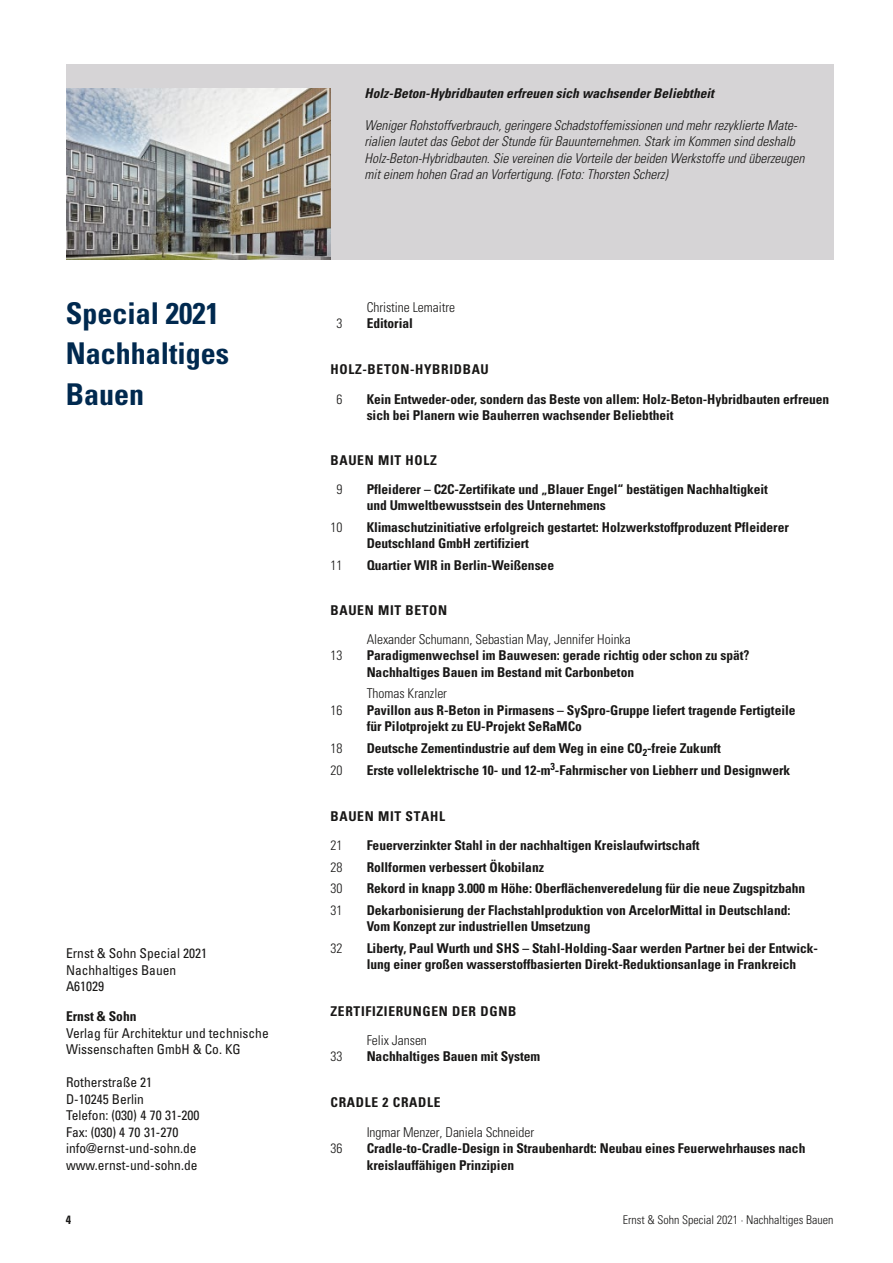
<style>
.page{position:relative;width:893px;height:1263px;background:#fff}
.page>*{position:absolute;margin:0;border:0;box-sizing:border-box;transform-origin:0 0}
.t1{font:700 condensed 30px/40.5px "Univers LT Std";color:#00294f}
.t2{font:700 condensed 13.5px/16.5px "Univers LT Std";letter-spacing:-.005em;color:#181716}
.t3{font:italic 300 condensed 13.5px/16.5px "Univers LT Std";color:#181716}
.t4{font:condensed 13.5px/16.5px "Univers LT Std";color:#181716}
.t5{font:300 condensed 13.5px "Univers LT Std";letter-spacing:-.005em;color:#181716}
.t6{font:700 condensed 13.5px "Univers LT Std";letter-spacing:.05em;color:#181716}
.t7{font:italic 700 condensed 13.5px "Univers LT Std";color:#181716}
.t8{font:300 condensed 12px "Univers LT Std";color:#181716}
.t9{font:700 condensed 12px "Univers LT Std";color:#181716}
</style>
<div class="page">
<div style="left:66px;top:64px;width:767px;height:195px;background:#d6d4d6"></div>
<img style="left:66px;top:88px;width:265px;height:171px">
<h1 class="t1" style="left:66px;top:293px;width:165px">Special 2021<br>Nachhaltiges<br>Bauen</h1>
<p class="t4" style="left:66px;top:945px;width:142px">Ernst &amp; Sohn Special 2021<br>Nachhaltiges Bauen<br>A61029</p>
<p class="t2" style="left:66px;top:1008px;width:72px">Ernst &amp; Sohn</p>
<p class="t4" style="left:66px;top:1024px;width:204px">Verlag für Architektur und technische<br>Wissenschaften GmbH &amp; Co. KG</p>
<p class="t4" style="left:66px;top:1074px;width:135px">Rotherstraße 21<br>D-10245 Berlin<br>Telefon: (030) 4 70 31-200<br>Fax: (030) 4 70 31-270 info@ernst-und-sohn.de www.ernst-und-sohn.de</p>
<p class="t7" style="left:365px;top:85px;width:351px">Holz-Beton-Hybridbauten erfreuen sich wachsender Beliebtheit</p>
<p class="t3" style="left:365px;top:117px;width:441px">Weniger Rohstoffverbrauch, geringere Schadstoffemissionen und mehr rezyklierte Mate&shy;rialien lautet das Gebot der Stunde für Bauunternehmen. Stark im Kommen sind deshalb Holz-Beton-Hybridbauten. Sie vereinen die Vorteile der beiden Werkstoffe und überzeugen mit einem hohen Grad an Vorfertigung. (Foto: Thorsten Scherz)</p>
<p class="t5" style="left:367px;top:299px;width:90px">Christine Lemaitre</p>
<p class="t5" style="left:336px;top:315px;width:7px">3</p>
<p class="t2" style="left:367px;top:315px;width:48px">Editorial</p>
<p class="t6" style="left:331px;top:361px;width:160px">HOLZ-BETON-HYBRIDBAU</p>
<p class="t5" style="left:336px;top:391px;width:7px">6</p>
<p class="t2" style="left:367px;top:390px;width:464px">Kein Entweder-oder, sondern das Beste von allem: Holz-Beton-Hybridbauten erfreuen sich bei Planern wie Bauherren wachsender Beliebtheit</p>
<p class="t6" style="left:331px;top:452px;width:108px">BAUEN MIT HOLZ</p>
<p class="t5" style="left:336px;top:481px;width:7px">9</p>
<p class="t2" style="left:367px;top:481px;width:403px">Pfleiderer – C2C-Zertifikate und „Blauer Engel“ bestätigen Nachhaltigkeit und Umweltbewusstsein des Unternehmens</p>
<p class="t5" style="left:331px;top:519px;width:13px">10</p>
<p class="t2" style="left:367px;top:519px;width:424px">Klimaschutzinitiative erfolgreich gestartet: Holzwerkstoffproduzent Pfleiderer<br>Deutschland GmbH zertifiziert</p>
<p class="t5" style="left:331px;top:557px;width:13px">11</p>
<p class="t2" style="left:367px;top:557px;width:189px">Quartier WIR in Berlin-Weißensee</p>
<p class="t6" style="left:331px;top:602px;width:118px">BAUEN MIT BETON</p>
<p class="t5" style="left:367px;top:631px;width:266px">Alexander Schumann, Sebastian May, Jennifer Hoinka</p>
<p class="t5" style="left:331px;top:647px;width:13px">13</p>
<p class="t2" style="left:367px;top:647px;width:384px">Paradigmenwechsel im Bauwesen: gerade richtig oder schon zu spät?<br>Nachhaltiges Bauen im Bestand mit Carbonbeton</p>
<p class="t5" style="left:367px;top:685px;width:82px">Thomas Kranzler</p>
<p class="t5" style="left:331px;top:702px;width:13px">16</p>
<p class="t2" style="left:367px;top:702px;width:430px">Pavillon aus R-Beton in Pirmasens – SySpro-Gruppe liefert tragende Fertigteile für Pilotprojekt zu EU-Projekt SeRaMCo</p>
<p class="t5" style="left:331px;top:740px;width:13px">18</p>
<p class="t2" style="left:367px;top:740px;width:356px">Deutsche Zementindustrie auf dem Weg in eine CO<sub>2</sub>-freie Zukunft</p>
<p class="t5" style="left:331px;top:762px;width:13px">20</p>
<p class="t2" style="left:367px;top:761px;width:425px">Erste vollelektrische 10- und 12-m<sup>3</sup>-Fahrmischer von Liebherr und Designwerk</p>
<p class="t6" style="left:331px;top:808px;width:116px">BAUEN MIT STAHL</p>
<p class="t5" style="left:331px;top:837px;width:13px">21</p>
<p class="t2" style="left:367px;top:837px;width:334px">Feuerverzinkter Stahl in der nachhaltigen Kreislaufwirtschaft</p>
<p class="t5" style="left:331px;top:859px;width:13px">28</p>
<p class="t2" style="left:367px;top:858px;width:179px">Rollformen verbessert Ökobilanz</p>
<p class="t5" style="left:331px;top:880px;width:13px">30</p>
<p class="t2" style="left:367px;top:880px;width:440px">Rekord in knapp 3.000 m Höhe: Oberflächenveredelung für die neue Zugspitzbahn</p>
<p class="t5" style="left:331px;top:902px;width:13px">31</p>
<p class="t2" style="left:367px;top:902px;width:425px">Dekarbonisierung der Flachstahlproduktion von ArcelorMittal in Deutschland:<br>Vom Konzept zur industriellen Umsetzung</p>
<p class="t5" style="left:331px;top:940px;width:13px">32</p>
<p class="t2" style="left:367px;top:940px;width:453px">Liberty, Paul Wurth und SHS – Stahl-Holding-Saar werden Partner bei der Entwick&shy;lung einer großen wasserstoffbasierten Direkt-Reduktionsanlage in Frankreich</p>
<p class="t6" style="left:331px;top:1002px;width:187px">ZERTIFIZIERUNGEN DER DGNB</p>
<p class="t5" style="left:367px;top:1032px;width:62px">Felix Jansen</p>
<p class="t5" style="left:331px;top:1048px;width:13px">33</p>
<p class="t2" style="left:367px;top:1048px;width:175px">Nachhaltiges Bauen mit System</p>
<p class="t6" style="left:331px;top:1094px;width:111px">CRADLE 2 CRADLE</p>
<p class="t5" style="left:367px;top:1124px;width:169px">Ingmar Menzer, Daniela Schneider</p>
<p class="t5" style="left:331px;top:1140px;width:13px">36</p>
<p class="t2" style="left:367px;top:1140px;width:440px">Cradle-to-Cradle-Design in Straubenhardt: Neubau eines Feuerwehrhauses nach kreislauffähigen Prinzipien</p>
<p class="t9" style="left:66px;top:1213px;width:7px">4</p>
<p class="t8" style="left:623px;top:1212px;width:212px">Ernst &amp; Sohn Special 2021 · Nachhaltiges Bauen</p>
</div>
